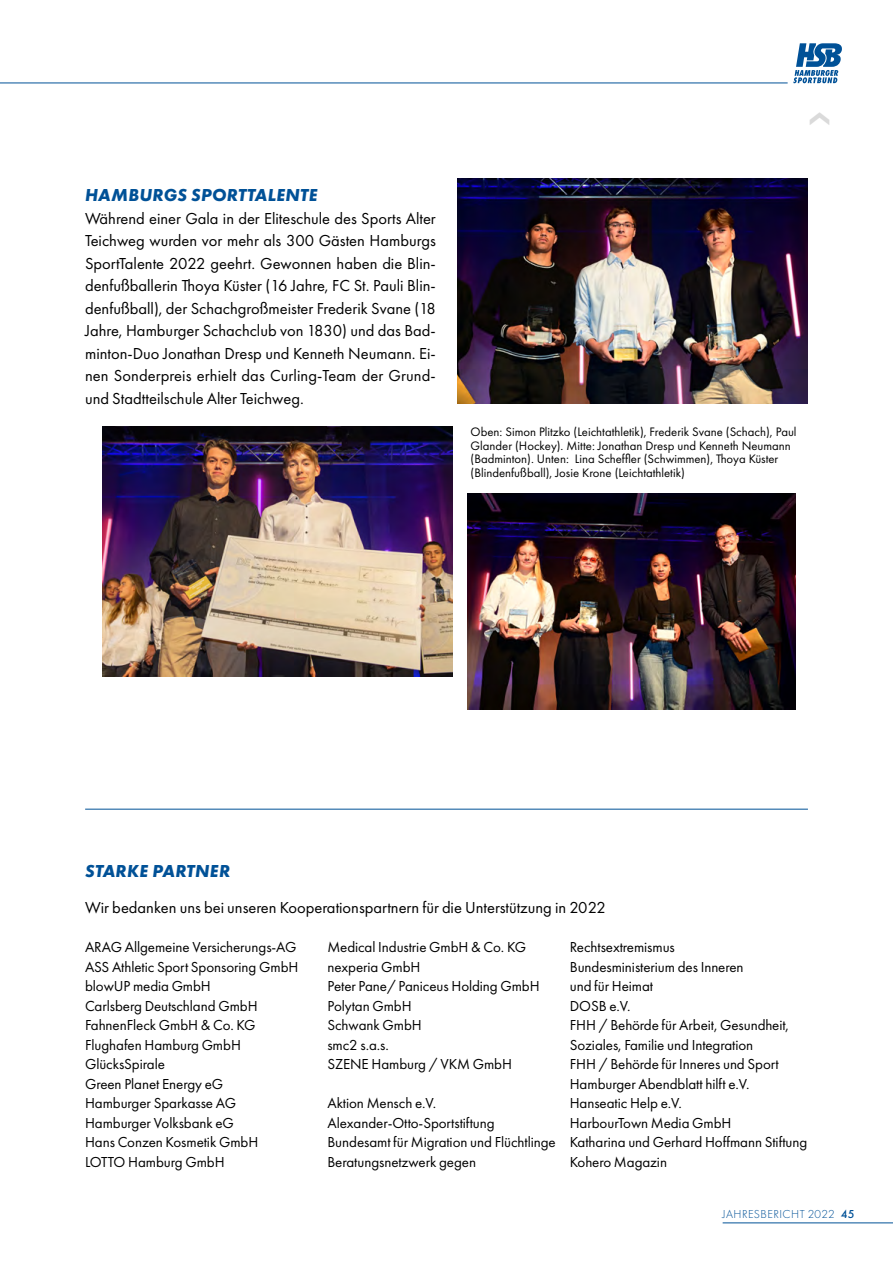
<style>
.page{position:relative;width:893px;height:1263px;background:#fff}
.page>*{position:absolute;margin:0;border:0;box-sizing:border-box;transform-origin:0 0}
.t1{font:italic 700 18px "Futura PT";letter-spacing:.015em;color:#005197}
.t2{font:16.5px/22.5px "Futura PT";color:#000;text-align:justify}
.t3{font:15px/19.5px "Futura PT";letter-spacing:-.005em;color:#000}
.t4{font:12.75px/13.5px "Futura PT";color:#000}
.t5{font:300 12px "Futura PT";letter-spacing:.035em;color:#005197}
.s1{font-weight:500}
</style>
<div class="page">
<hr style="left:723px;top:1222px;width:170px;height:1px;background:#005197">
<hr style="left:0;top:83px;width:788px;height:1px;background:#005197">
<svg style="left:793px;top:43px;width:49px;height:40px"></svg>
<hr style="left:85px;top:809px;width:723px;height:1px;background:#005197">
<img style="left:457px;top:179px;width:351px;height:225px">
<img style="left:102px;top:426px;width:351px;height:251px">
<img style="left:468px;top:494px;width:327px;height:215px">
<p class="t1" style="left:85px;top:184px;width:234px">HAMBURGS SPORTTALENTE</p>
<p class="t2" style="left:85px;top:207px;width:352px">Während einer Gala in der Eliteschule des Sports Alter Teichweg wurden vor mehr als 300 Gästen Hamburgs SportTalente 2022 geehrt. Gewonnen haben die Blin&shy;denfußballerin Thoya Küster (16 Jahre, FC St. Pauli Blin&shy;denfußball), der Schachgroßmeister Frederik Svane (18<br>Jahre, Hamburger Schachclub von 1830) und das Bad&shy;minton-Duo Jonathan Dresp und Kenneth Neumann. Ei&shy;nen Sonderpreis erhielt das Curling-Team der Grund&shy;und Stadtteilschule Alter Teichweg.</p>
<p class="t4" style="left:471px;top:425px;width:328px">Oben: Simon Plitzko (Leichtathletik), Frederik Svane (Schach), Paul Glander (Hockey). Mitte: Jonathan Dresp und Kenneth Neumann (Badminton). Unten: Lina Scheffler (Schwimmen), Thoya Küster (Blindenfußball), Josie Krone (Leichtathletik)</p>
<p class="t1" style="left:85px;top:860px;width:147px">STARKE PARTNER</p>
<p class="t2" style="left:85px;top:896px;width:522px">Wir bedanken uns bei unseren Kooperationspartnern für die Unterstützung in 2022</p>
<p class="t3" style="left:85px;top:937px;width:215px">ARAG Allgemeine Versicherungs-AG<br>ASS Athletic Sport Sponsoring GmbH blowUP media GmbH<br>Carlsberg Deutschland GmbH<br>FahnenFleck GmbH &amp; Co. KG<br>Flughafen Hamburg GmbH<br>GlücksSpirale<br>Green Planet Energy eG<br>Hamburger Sparkasse AG<br>Hamburger Volksbank eG<br>Hans Conzen Kosmetik GmbH<br>LOTTO Hamburg GmbH</p>
<p class="t3" style="left:327px;top:937px;width:214px">Medical Industrie GmbH &amp; Co. KG nexperia GmbH<br>Peter Pane/ Paniceus Holding GmbH<br>Polytan GmbH<br>Schwank GmbH<br>smc2 s.a.s.<br>SZENE Hamburg / VKM GmbH</p>
<p class="t3" style="left:570px;top:937px;width:239px">Rechtsextremismus<br>Bundesministerium des Inneren<br>und für Heimat<br>DOSB e.V.<br>FHH / Behörde für Arbeit, Gesundheit,<br>Soziales, Familie und Integration<br>FHH / Behörde für Inneres und Sport<br>Hamburger Abendblatt hilft e.V.<br>Hanseatic Help e.V.<br>HarbourTown Media GmbH<br>Katharina und Gerhard Hoffmann Stiftung<br>Kohero Magazin</p>
<p class="t3" style="left:327px;top:1093px;width:230px">Aktion Mensch e.V.<br>Alexander-Otto-Sportstiftung<br>Bundesamt für Migration und Flüchtlinge<br>Beratungsnetzwerk gegen</p>
<p class="t5" style="left:722px;top:1207px;width:134px">JAHRESBERICHT 2022 <span class="s1">45</span></p>
</div>
